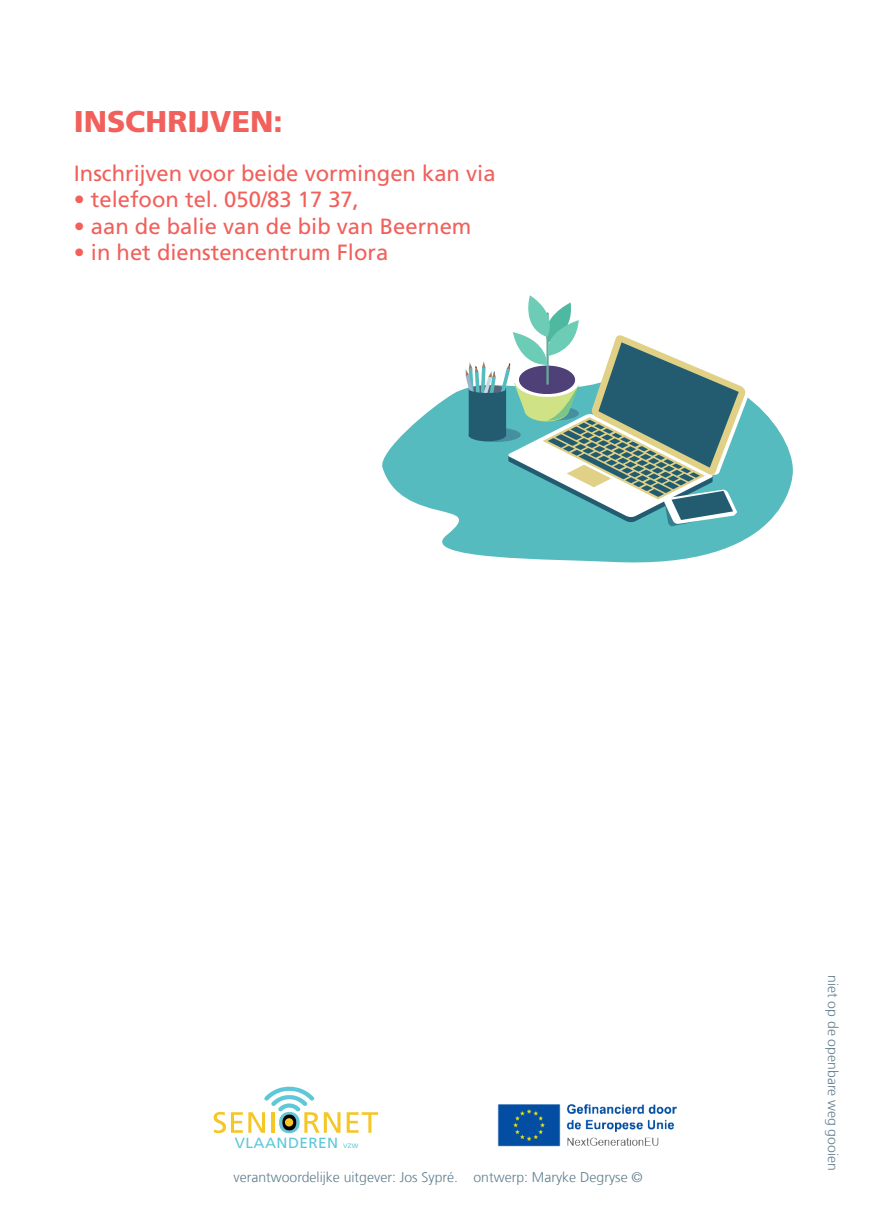
<style>
.page{position:relative;width:874px;height:1225px;background:#fff}
.page>*{position:absolute;margin:0;border:0;box-sizing:border-box;transform-origin:0 0}
.tekst{font:900 30px "Frutiger LT Com";color:#f1605b}
.tekst-2{font:22px "Frutiger LT Com";color:#f1605b}
.t1{font:14.8px "Frutiger LT Com";letter-spacing:.025em;color:#5ec8d8;scale:1.04 1}
.t2{font:300 14px "Frutiger LT Com";color:#607e8f}
.t3{font:6.4px "Frutiger LT Com";color:#5ec8d8;scale:1.04 1}
</style>
<div class="page">
<svg style="left:382px;top:388px;width:410px;height:175px;fill:#56bbbf"></svg>
<svg style="left:465px;top:295px;width:284px;height:231px"></svg>
<svg style="left:346px;top:1112px;width:32px;height:20px"></svg>
<svg style="left:213px;top:1086px;width:127px;height:47px"></svg>
<img style="left:497px;top:1104px;width:179px;height:43px">
<p class="tekst" style="left:74px;top:103px;width:210px">INSCHRIJVEN:</p>
<p class="tekst-2" style="left:74px;top:160px;width:423px">Inschrijven voor beide vormingen kan via</p>
<p class="tekst-2" style="left:74px;top:186px;width:286px">• telefoon tel. 050/83 17 37,</p>
<p class="tekst-2" style="left:74px;top:213px;width:399px">• aan de balie van de bib van Beernem</p>
<p class="tekst-2" style="left:74px;top:239px;width:316px">• in het dienstencentrum Flora</p>
<p class="t1" style="left:235px;top:1134px;width:101px">VLAANDEREN</p>
<p class="t3" style="left:343px;top:1142px;width:16px">VZW</p>
<p class="t2" style="left:233px;top:1168px;width:410px">verantwoordelijke uitgever: Jos Sypré. ontwerp: Maryke Degryse ©</p>
<p class="t2" style="left:841px;top:974px;width:197px;rotate:90deg">niet op de openbare weg gooien</p>
</div>
